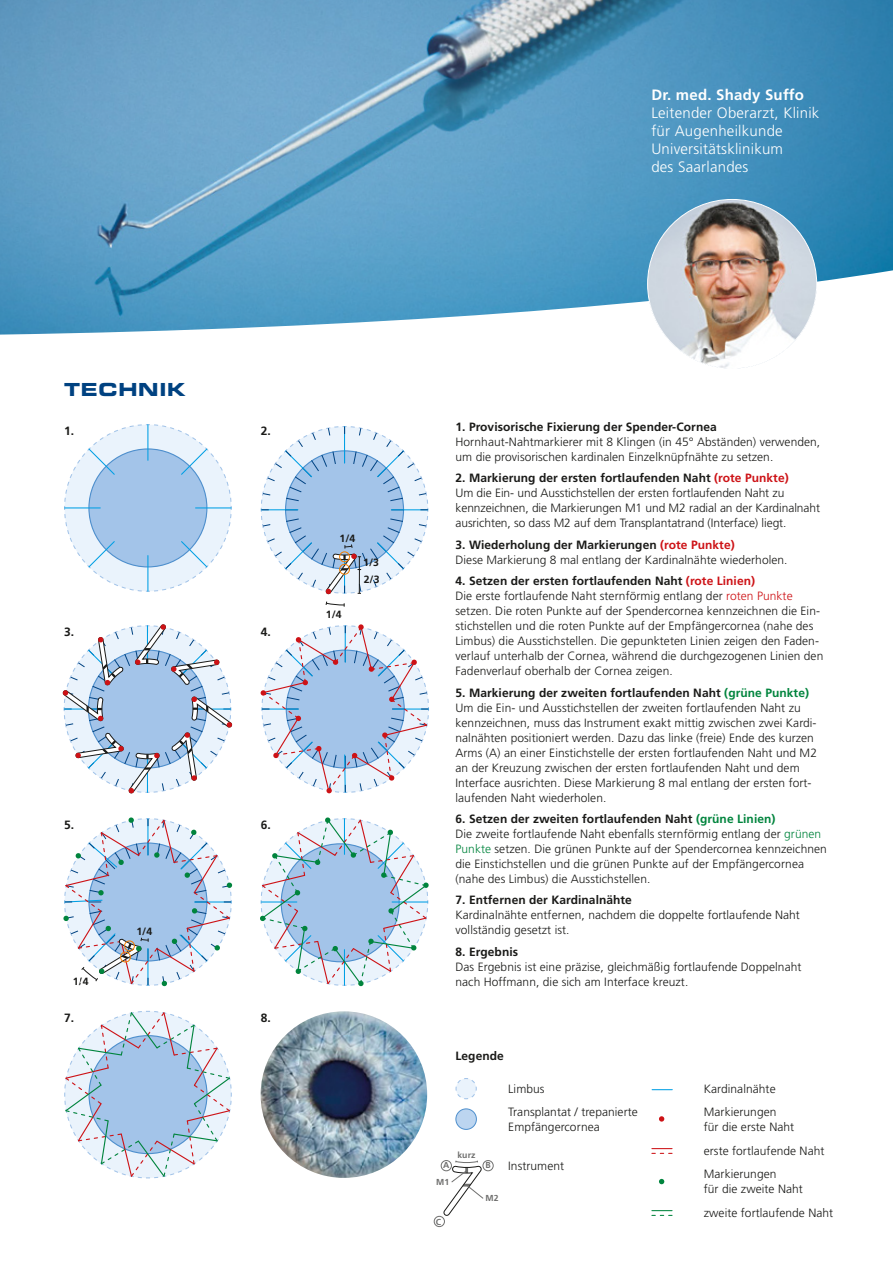
<style>
.page{position:relative;width:893px;height:1263px;background:#fff}
.page>*{position:absolute;margin:0;border:0;box-sizing:border-box;transform-origin:0 0}
.t1{font:18px "Eurostile LT Std Bold Ex 2";letter-spacing:.04em;color:#004281}
.t2{font:300 15px/18px "Frutiger LT Std";letter-spacing:.015em;color:#fff}
.t3{font:700 15px "Frutiger LT Std";letter-spacing:.015em;color:#fff}
.t4{font:300 12px/15px "Frutiger LT Std";letter-spacing:.005em;color:#1a1a18}
.t5{font:700 12px "Frutiger LT Std";letter-spacing:.005em;color:#1a1a18}
.t6{font:700 10.5px/16.6px "Frutiger LT Std";color:#1a1a18}
.t7{font:700 8.7px "Frutiger LT Std";letter-spacing:.01em;color:#6f6f6e}
.s1{font-weight:700}
.s2{font-weight:700;color:#cd1216}
.s3{color:#cd1216}
.s4{font-weight:700;color:#00843d}
.s5{color:#00843d}
</style>
<div class="page">
<img style="left:0;top:0;width:893px;height:335px">
<img style="left:648px;top:199px;width:169px;height:170px;border-radius:85px">
<img style="left:261px;top:1011px;width:166px;height:167px;border-radius:83px">
<svg style="left:64px;top:424px;width:168px;height:168px"></svg>
<svg style="left:261px;top:624px;width:168px;height:169px"></svg>
<svg style="left:62px;top:624px;width:170px;height:170px"></svg>
<svg style="left:260px;top:817px;width:169px;height:169px"></svg>
<svg style="left:64px;top:1010px;width:168px;height:169px"></svg>
<svg style="left:325px;top:601px;width:20px;height:6px"></svg>
<svg style="left:63px;top:817px;width:169px;height:169px"></svg>
<svg style="left:260px;top:426px;width:169px;height:168px"></svg>
<div style="left:456px;top:1109px;width:20px;height:20px;background:#bcd5f0;border-radius:50%"></div>
<div style="left:455px;top:1108px;width:22px;height:22px;border:1px solid #4e8fcd;border-radius:50%"></div>
<svg style="left:652px;top:1089px;width:20px;height:1px"></svg>
<svg style="left:652px;top:1210px;width:20px;height:6px"></svg>
<svg style="left:652px;top:1148px;width:20px;height:6px"></svg>
<svg style="left:455px;top:1078px;width:22px;height:22px"></svg>
<svg style="left:659px;top:1116px;width:5px;height:5px"></svg>
<svg style="left:659px;top:1179px;width:5px;height:5px"></svg>
<svg style="left:442px;top:1161px;width:42px;height:55px"></svg>
<div style="left:434px;top:1216px;width:11px;height:11px;border:1px solid #6f6f6e;border-radius:50%"></div>
<div style="left:441px;top:1160px;width:11px;height:11px;border:1px solid #6f6f6e;border-radius:50%"></div>
<div style="left:483px;top:1160px;width:10px;height:11px;border:1px solid #6f6f6e;border-radius:50%"></div>
<p class="t3" style="left:651px;top:86px;width:154px">Dr. med. Shady Suffo</p>
<p class="t2" style="left:651px;top:104px;width:170px">Leitender Oberarzt, Klinik für Augenheilkunde<br>Universitätsklinikum<br>des Saarlandes</p>
<h1 class="t1" style="left:64px;top:377px;width:123px">TECHNIK</h1>
<p class="t5" style="left:64px;top:424px;width:12px">1.</p>
<p class="t5" style="left:261px;top:424px;width:12px">2.</p>
<p class="t5" style="left:64px;top:625px;width:12px">3.</p>
<p class="t5" style="left:261px;top:625px;width:12px">4.</p>
<p class="t6" style="left:340px;top:530px;width:17px">1/4</p>
<p class="t6" style="left:363px;top:554px;width:18px">1/3<br>2/3</p>
<p class="t6" style="left:326px;top:606px;width:17px">1/4</p>
<p class="t5" style="left:64px;top:818px;width:12px">5.</p>
<p class="t5" style="left:261px;top:817px;width:12px">6.</p>
<p class="t6" style="left:136px;top:923px;width:17px">1/4</p>
<p class="t5" style="left:455px;top:420px;width:263px">1. Provisorische Fixierung der Spender-Cornea</p>
<p class="t4" style="left:455px;top:435px;width:366px">Hornhaut-Nahtmarkierer mit 8 Klingen (in 45° Abständen) verwenden, um die provisorischen kardinalen Einzelknüpfnähte zu setzen.</p>
<p class="t4" style="left:455px;top:471px;width:366px"><span class="s1">2. Markierung der ersten fortlaufenden Naht</span> <span class="s2">(rote Punkte)<br></span>Um die Ein- und Ausstichstellen der ersten fortlaufenden Naht zu kennzeichnen, die Markierungen M1 und M2 radial an der Kardinalnaht ausrichten, so dass M2 auf dem Transplantatrand (Interface) liegt.</p>
<p class="t4" style="left:455px;top:537px;width:334px"><span class="s1">3. Wiederholung der Markierungen</span> <span class="s2">(rote Punkte)<br></span>Diese Markierung 8 mal entlang der Kardinalnähte wiederholen.</p>
<p class="t4" style="left:455px;top:574px;width:369px"><span class="s1">4. Setzen der ersten fortlaufenden Naht</span> <span class="s2">(rote Linien)<br></span>Die erste fortlaufende Naht sternförmig entlang der <span class="s3">roten Punkte </span>setzen. Die roten Punkte auf der Spendercornea kennzeichnen die Ein&shy;stichstellen und die roten Punkte auf der Empfängercornea (nahe des Limbus) die Ausstichstellen. Die gepunkteten Linien zeigen den Faden&shy;verlauf unterhalb der Cornea, während die durchgezogenen Linien den Fadenverlauf oberhalb der Cornea zeigen.</p>
<p class="t4" style="left:455px;top:685px;width:363px"><span class="s1">5. Markierung der zweiten fortlaufenden Naht</span> <span class="s4">(grüne Punkte)<br></span>Um die Ein- und Ausstichstellen der zweiten fortlaufenden Naht zu kennzeichnen, muss das Instrument exakt mittig zwischen zwei Kardi&shy;nalnähten positioniert werden. Dazu das linke (freie) Ende des kurzen Arms (A) an einer Einstichstelle der ersten fortlaufenden Naht und M2 an der Kreuzung zwischen der ersten fortlaufenden Naht und dem Interface ausrichten. Diese Markierung 8 mal entlang der ersten fort&shy;laufenden Naht wiederholen.</p>
<p class="t4" style="left:455px;top:811px;width:373px"><span class="s1">6. Setzen der zweiten fortlaufenden Naht</span> <span class="s4">(grüne Linien)<br></span>Die zweite fortlaufende Naht ebenfalls sternförmig entlang der <span class="s5">grünen Punkte</span> setzen. Die grünen Punkte auf der Spendercornea kennzeichnen die Einstichstellen und die grünen Punkte auf der Empfängercornea (nahe des Limbus) die Ausstichstellen.</p>
<p class="t5" style="left:455px;top:893px;width:178px">7. Entfernen der Kardinalnähte</p>
<p class="t4" style="left:455px;top:908px;width:346px">Kardinalnähte entfernen, nachdem die doppelte fortlaufende Naht vollständig gesetzt ist.</p>
<p class="t5" style="left:455px;top:944px;width:64px">8. Ergebnis</p>
<p class="t4" style="left:455px;top:959px;width:347px">Das Ergebnis ist eine präzise, gleichmäßig fortlaufende Doppelnaht</p>
<p class="t6" style="left:73px;top:973px;width:17px">1/4</p>
<p class="t4" style="left:455px;top:974px;width:234px">nach Hoffmann, die sich am Interface kreuzt.</p>
<p class="t5" style="left:64px;top:1010px;width:12px">7.</p>
<p class="t5" style="left:261px;top:1010px;width:12px">8.</p>
<p class="t5" style="left:455px;top:1049px;width:50px">Legende</p>
<p class="t7" style="left:457px;top:1149px;width:20px">kurz</p>
<p class="t7" style="left:443px;top:1160px;width:8px">A</p>
<p class="t7" style="left:485px;top:1160px;width:7px">B</p>
<p class="t7" style="left:486px;top:1193px;width:15px">M2</p>
<p class="t7" style="left:436px;top:1177px;width:15px">M1</p>
<p class="t7" style="left:436px;top:1216px;width:7px">C</p>
<p class="t4" style="left:508px;top:1077px;width:131px;line-height:23.5px">Limbus<br>Transplantat / trepanierte</p>
<p class="t4" style="left:508px;top:1120px;width:93px">Empfängercornea</p>
<p class="t4" style="left:508px;top:1158px;width:57px">Instrument</p>
<p class="t4" style="left:704px;top:1077px;width:74px;line-height:23.5px">Kardinalnähte<br>Markierungen</p>
<p class="t4" style="left:704px;top:1115px;width:122px;line-height:23.5px">für die erste Naht<br>erste fortlaufende Naht<br>Markierungen</p>
<p class="t4" style="left:704px;top:1177px;width:131px;line-height:23.5px">für die zweite Naht zweite fortlaufende Naht</p>
</div>
